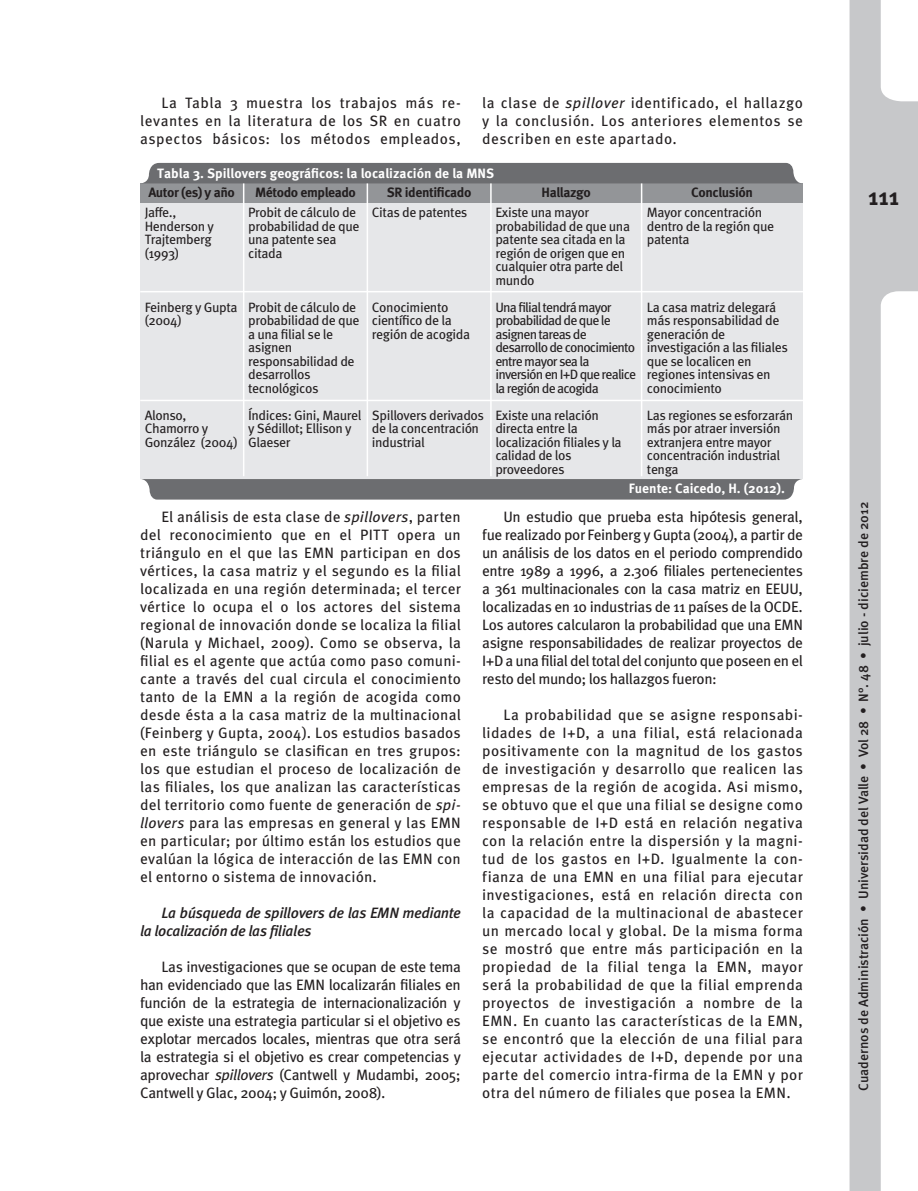
<style>
.page{position:relative;width:918px;height:1191px;background:#fff}
.page>*{position:absolute;margin:0;border:0;box-sizing:border-box;transform-origin:0 0}
.t1{font:700 24px "Meta Pro";color:#231f20}
.cuerpo_d_etexto{font:15px/18px "Meta Pro";letter-spacing:.02em;color:#231f20;text-align:justify}
.cuerpo_d_etexto-2{font:italic 500 15px/18px "Meta Pro";letter-spacing:-.025em;color:#231f20}
.t2{font:13.5px/13.5px "Meta Pro";letter-spacing:-.03em;color:#231f20}
.t3{font:13.5px/13.5px "Meta Pro";letter-spacing:-.06em;color:#231f20}
.t4{font:700 13.5px/19.4px "Meta Pro";color:#fff}
.t5{font:500 13.5px "Meta Pro";color:#231f20}
.t6{font:700 13.5px "Meta Pro";letter-spacing:-.03em;color:#231f20}
.s1{font-style:italic}
.s2{color:#231f20}
</style>
<div class="page">
<svg style="left:850px;top:0;width:68px;height:1191px;fill:#c7c8ca"></svg>
<div style="left:140px;top:203px;width:663px;height:276px;background:#e6e7e9"></div>
<div style="left:140px;top:183px;width:663px;height:20px;background:#939598"></div>
<div style="left:143px;top:163px;width:657px;height:20px;background:#6c6d70"></div>
<div style="left:141px;top:479px;width:661px;height:20px;background:#6c6d70"></div>
<hr style="left:243px;top:183px;width:1px;height:293px;background:#fff">
<hr style="left:367px;top:183px;width:1px;height:293px;background:#fff">
<hr style="left:490px;top:183px;width:2px;height:293px;background:#fff">
<hr style="left:641px;top:183px;width:1px;height:293px;background:#fff">
<hr style="left:140px;top:291px;width:663px;height:1px;background:#fff">
<hr style="left:140px;top:400px;width:663px;height:1px;background:#fff">
<p class="cuerpo_d_etexto" style="left:140px;top:94px;width:322px;text-indent:21px">La Tabla 3 muestra los trabajos más re&shy;levantes en la literatura de los SR en cuatro aspectos básicos: los métodos empleados,</p>
<p class="cuerpo_d_etexto" style="left:482px;top:94px;width:322px">la clase de <span class="s1">spillover</span> identificado, el hallazgo y la conclusión. Los anteriores elementos se describen en este apartado.</p>
<p class="t4" style="left:148px;top:164px;width:347px;text-indent:9px">Tabla 3. Spillovers geográficos: la localización de la MNS<br><span class="s2">Autor (es) y año</span></p>
<p class="t6" style="left:255px;top:184px;width:102px">Método empleado</p>
<p class="t6" style="left:387px;top:184px;width:86px">SR identificado</p>
<p class="t6" style="left:542px;top:184px;width:51px">Hallazgo</p>
<p class="t6" style="left:691px;top:184px;width:63px">Conclusión</p>
<p class="t2" style="left:145px;top:206px;width:71px">Jaffe.,<br>Henderson y<br>Trajtemberg (1993)</p>
<p class="t2" style="left:248px;top:206px;width:113px">Probit de cálculo de probabilidad de que una patente sea citada</p>
<p class="t2" style="left:372px;top:206px;width:97px">Citas de patentes</p>
<p class="t2" style="left:145px;top:301px;width:94px">Feinberg y Gupta (2004)</p>
<p class="t2" style="left:145px;top:409px;width:94px">Alonso,<br>Chamorro y<br>González (2004)</p>
<p class="t2" style="left:248px;top:301px;width:113px">Probit de cálculo de probabilidad de que a una filial se le asignen responsabilidad de desarrollos tecnológicos</p>
<p class="t2" style="left:248px;top:409px;width:115px">Índices: Gini, Maurel y Sédillot; Ellison y<br>Glaeser</p>
<p class="t2" style="left:372px;top:301px;width:100px">Conocimiento científico de la región de acogida</p>
<p class="t2" style="left:372px;top:409px;width:114px">Spillovers derivados de la concentración industrial</p>
<p class="t2" style="left:495px;top:206px;width:136px">Existe una mayor probabilidad de que una patente sea citada en la región de origen que en cualquier otra parte del mundo</p>
<p class="t3" style="left:495px;top:301px;width:142px">Una filial tendrá mayor probabilidad de que le asignen tareas de desarrollo de conocimiento entre mayor sea la inversión en I+D que realice la región de acogida</p>
<p class="t2" style="left:495px;top:409px;width:128px">Existe una relación directa entre la localización filiales y la calidad de los proveedores</p>
<p class="t2" style="left:647px;top:206px;width:129px">Mayor concentración dentro de la región que patenta</p>
<p class="t2" style="left:647px;top:301px;width:143px">La casa matriz delegará más responsabilidad de generación de investigación a las filiales que se localicen en regiones intensivas en conocimiento</p>
<p class="t2" style="left:647px;top:409px;width:148px">Las regiones se esforzarán más por atraer inversión extranjera entre mayor concentración industrial tenga</p>
<p class="t4" style="left:629px;top:479px;width:158px">Fuente: Caicedo, H. (2012).</p>
<p class="cuerpo_d_etexto" style="left:140px;top:508px;width:322px;text-indent:21px">El análisis de esta clase de <span class="s1">spillovers</span>, parten del reconocimiento que en el PITT opera un triángulo en el que las EMN participan en dos vértices, la casa matriz y el segundo es la filial localizada en una región determinada; el tercer vértice lo ocupa el o los actores del sistema regional de innovación donde se localiza la filial (Narula y Michael, 2009). Como se observa, la filial es el agente que actúa como paso comuni&shy;cante a través del cual circula el conocimiento tanto de la EMN a la región de acogida como desde ésta a la casa matriz de la multinacional (Feinberg y Gupta, 2004). Los estudios basados en este triángulo se clasifican en tres grupos: los que estudian el proceso de localización de las filiales, los que analizan las características del territorio como fuente de generación de <span class="s1">spi&shy;llovers</span> para las empresas en general y las EMN en particular; por último están los estudios que evalúan la lógica de interacción de las EMN con el entorno o sistema de innovación.</p>
<p class="cuerpo_d_etexto-2" style="left:140px;top:904px;width:322px;text-indent:21px">La búsqueda de spillovers de las EMN mediante la localización de las filiales</p>
<p class="cuerpo_d_etexto" style="left:140px;top:958px;width:322px;text-indent:21px">Las investigaciones que se ocupan de este tema han evidenciado que las EMN localizarán filiales en función de la estrategia de internacionalización y que existe una estrategia particular si el objetivo es explotar mercados locales, mientras que otra será la estrategia si el objetivo es crear competencias y aprovechar <span class="s1">spillovers</span> (Cantwell y Mudambi, 2005; Cantwell y Glac, 2004; y Guimón, 2008).</p>
<p class="cuerpo_d_etexto" style="left:482px;top:508px;width:322px;text-indent:21px">Un estudio que prueba esta hipótesis general, fue realizado por Feinberg y Gupta (2004), a partir de un análisis de los datos en el periodo comprendido entre 1989 a 1996, a 2.306 filiales pertenecientes a 361 multinacionales con la casa matriz en EEUU, localizadas en 10 industrias de 11 países de la OCDE.<br>Los autores calcularon la probabilidad que una EMN asigne responsabilidades de realizar proyectos de I+D a una filial del total del conjunto que poseen en el resto del mundo; los hallazgos fueron:</p>
<p class="cuerpo_d_etexto" style="left:482px;top:706px;width:322px;text-indent:21px">La probabilidad que se asigne responsabi&shy;lidades de I+D, a una filial, está relacionada positivamente con la magnitud de los gastos de investigación y desarrollo que realicen las empresas de la región de acogida. Asi mismo, se obtuvo que el que una filial se designe como responsable de I+D está en relación negativa con la relación entre la dispersión y la magni&shy;tud de los gastos en I+D. Igualmente la con&shy;fianza de una EMN en una filial para ejecutar investigaciones, está en relación directa con la capacidad de la multinacional de abastecer un mercado local y global. De la misma forma se mostró que entre más participación en la propiedad de la filial tenga la EMN, mayor será la probabilidad de que la filial emprenda proyectos de investigación a nombre de la EMN. En cuanto las características de la EMN, se encontró que la elección de una filial para ejecutar actividades de I+D, depende por una parte del comercio intra-firma de la EMN y por otra del número de filiales que posea la EMN.</p>
<h1 class="t1" style="left:868px;top:181px;width:33px">111</h1>
<p class="t5" style="left:855px;top:1090px;width:590px;rotate:-90deg">Cuadernos de Administración • Universidad del Valle • Vol 28 • N°. 48 • julio - diciembre de 2012</p>
</div>
